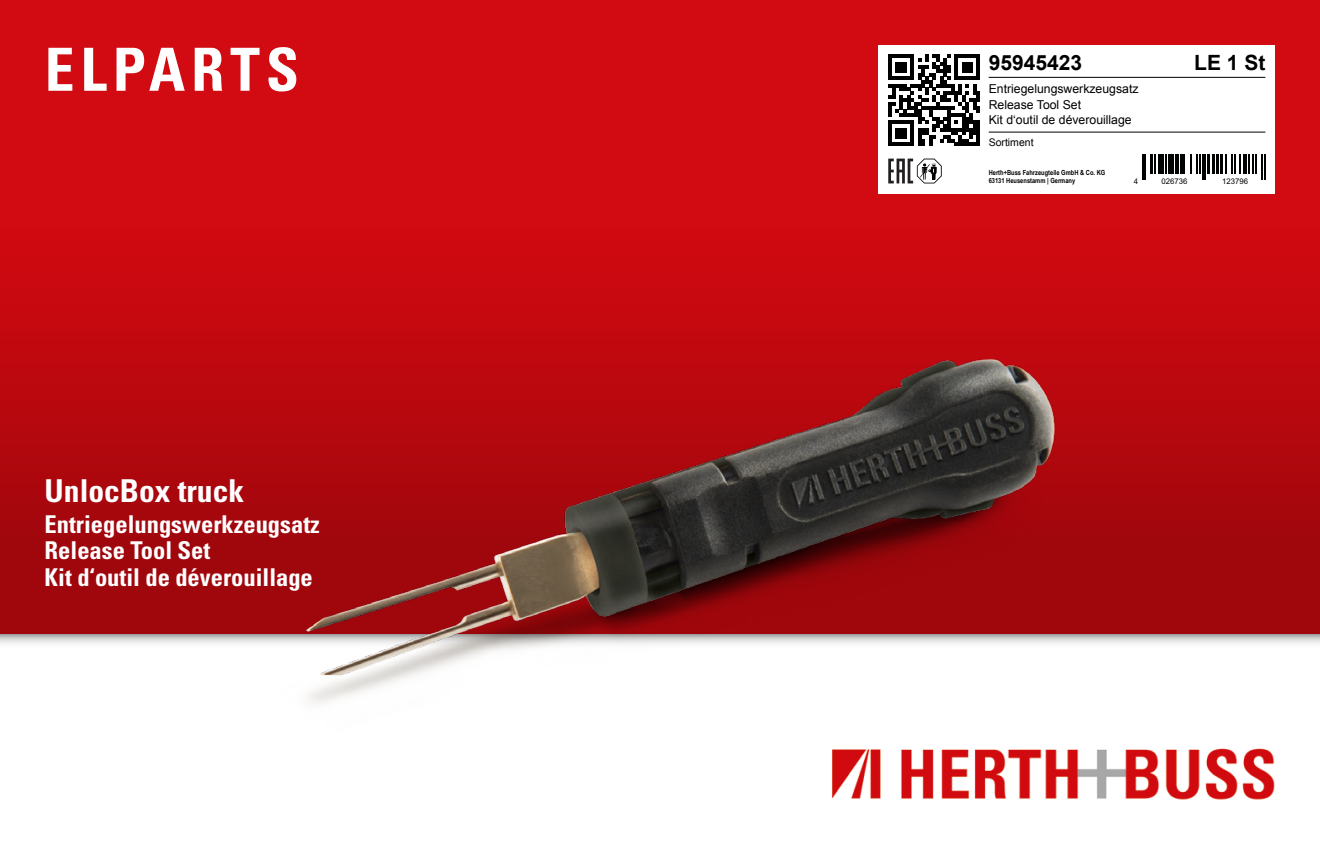
<style>
.page{position:relative;width:1320px;height:844px;background:#fff}
.page>*{position:absolute;margin:0;border:0;box-sizing:border-box;transform-origin:0 0}
.t1{font:700 condensed 59.5px "Univers";letter-spacing:.1em;color:#fff}
.t2{font:700 condensed 31.5px "Univers";color:#fff}
.t3{font:700 condensed 24.5px/26.2px "Univers";color:#fff}
.t4{font:700 21px "Arial";color:#000}
.t5{font:12.25px/15.8px "Arial";color:#000}
.t6{font:10.5px "Arial";color:#000}
.t7{font:7.7px "Arial";color:#010202}
.t8{font:700 7px/8.4px "Arial Narrow";color:#000}
</style>
<div class="page">
<img style="left:831px;top:748px;width:444px;height:52px">
<svg style="left:0;top:632px;width:1320px;height:12px"></svg>
<div style="left:0;top:0;width:1320px;height:632px;background:linear-gradient(to bottom,#df0b12,#9f070c)"></div>
<img style="left:283px;top:328px;width:804px;height:375px">
<div style="left:878px;top:45px;width:397px;height:148px;background:#fff"></div>
<hr style="left:988px;top:77px;width:277px;height:1px;background:#000">
<hr style="left:988px;top:132px;width:277px;height:1px;background:#000">
<hr style="left:1157px;top:154px;width:3px;height:19px;background:#010202">
<hr style="left:1161px;top:154px;width:3px;height:19px;background:#010202">
<svg style="left:1165px;top:154px;width:1px;height:19px"></svg>
<div style="left:1168px;top:154px;width:5px;height:19px;background:#010202"></div>
<svg style="left:1175px;top:154px;width:3px;height:19px"></svg>
<hr style="left:1179px;top:154px;width:3px;height:19px;background:#010202">
<hr style="left:1243px;top:154px;width:4px;height:19px;background:#010202">
<svg style="left:1142px;top:154px;width:13px;height:26px"></svg>
<svg style="left:1183px;top:154px;width:57px;height:26px"></svg>
<svg style="left:1248px;top:154px;width:17px;height:26px"></svg>
<svg style="left:888px;top:54px;width:92px;height:130px"></svg>
<h1 class="t1" style="left:45px;top:33px;width:256px">ELPARTS</h1>
<p class="t2" style="left:45px;top:471px;width:201px">UnlocBox truck</p>
<p class="t3" style="left:45px;top:510px;width:276px">Entriegelungswerkzeugsatz<br>Release Tool Set<br>Kit d‘outil de déverouillage</p>
<p class="t4" style="left:988px;top:48px;width:95px">95945423</p>
<p class="t4" style="left:1194px;top:48px;width:73px">LE 1 St</p>
<p class="t5" style="left:988px;top:81px;width:151px">Entriegelungswerkzeugsatz<br>Release Tool Set<br>Kit d‘outil de déverouillage</p>
<p class="t6" style="left:988px;top:135px;width:46px">Sortiment</p>
<p class="t8" style="left:988px;top:168px;width:118px">Herth+Buss Fahrzeugteile GmbH &amp; Co. KG<br>63131 Heusenstamm | Germany</p>
<p class="t7" style="left:1133px;top:176px;width:6px">4</p>
<p class="t7" style="left:1161px;top:176px;width:27px">026736</p>
<p class="t7" style="left:1222px;top:176px;width:27px">123796</p>
</div>
